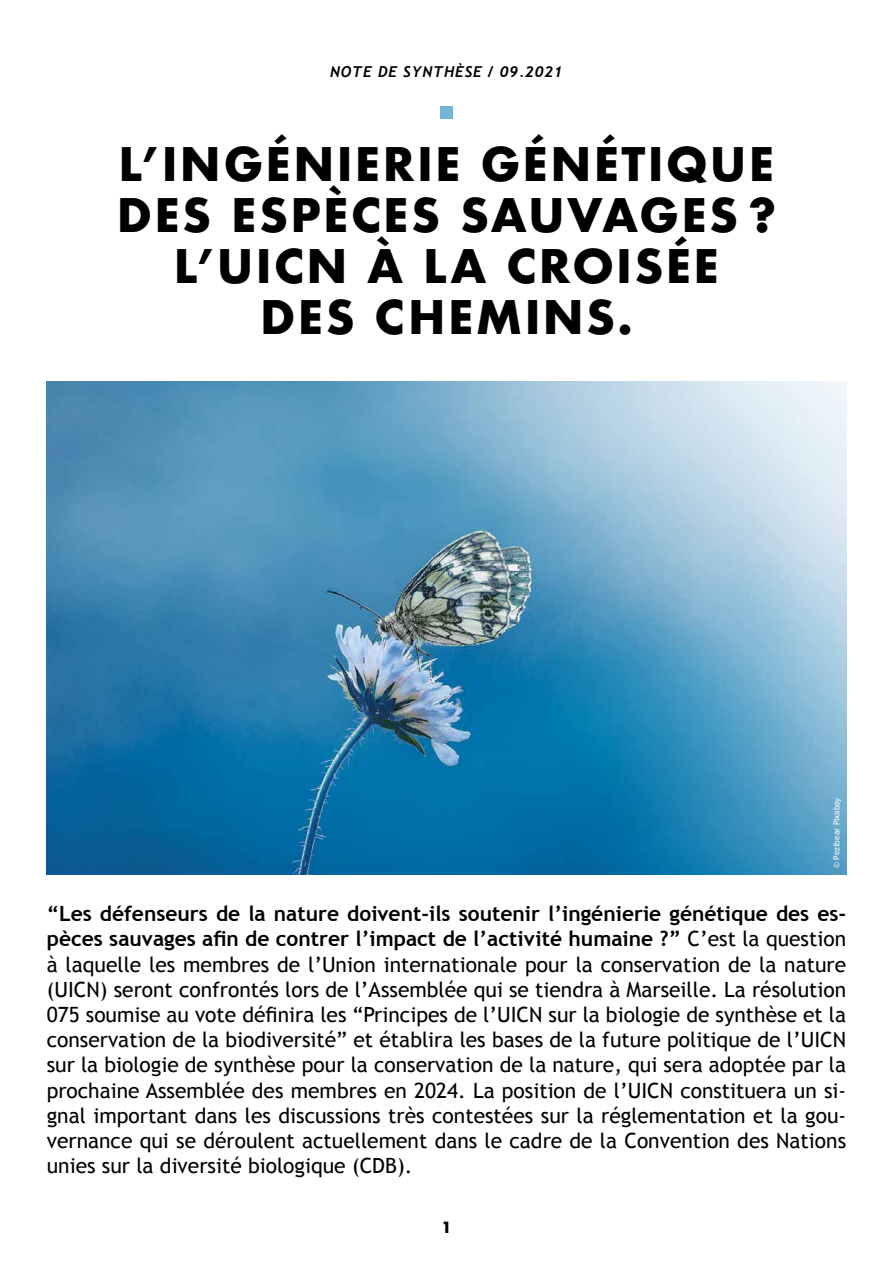
<style>
.page{position:relative;width:893px;height:1263px;background:#fff}
.page>*{position:absolute;margin:0;border:0;box-sizing:border-box;transform-origin:0 0}
.t1{font:700 45px/51px "Futura";letter-spacing:.05em;color:#000;text-align:center}
.t2{font:21px/25.2px "Trebuchet MS";color:#000;text-align:justify}
.t3{font:italic 700 15px "Trebuchet";letter-spacing:.05em;color:#000}
.t4{font:700 15px "Futura";color:#000}
.t5{font:8.25px "Trebuchet MS";color:#fff}
.s1{font-weight:700}
</style>
<div class="page">
<img style="left:47px;top:382px;width:799px;height:493px">
<div style="left:440px;top:106px;width:13px;height:13px;background:#74b4d5"></div>
<p class="t3" style="left:330px;top:62px;width:234px">NOTE DE SYNTHÈSE / 09.2021</p>
<h1 class="t1" style="left:117px;top:138px;width:661px">L’INGÉNIERIE GÉNÉTIQUE<br>DES ESPÈCES SAUVAGES ?<br>L’UICN À LA CROISÉE<br>DES CHEMINS.</h1>
<p class="t5" style="left:832px;top:868px;width:72px;rotate:-90deg">© Pezibear Pixabay</p>
<p class="t2" style="left:47px;top:901px;width:801px"><span class="s1">“Les défenseurs de la nature doivent-ils soutenir l’ingénierie génétique des es&shy;pèces sauvages afin de contrer l’impact de l’activité humaine ?”</span> C’est la question à laquelle les membres de l’Union internationale pour la conservation de la nature (UICN) seront confrontés lors de l’Assemblée qui se tiendra à Marseille. La résolution 075 soumise au vote définira les “Principes de l’UICN sur la biologie de synthèse et la conservation de la biodiversité” et établira les bases de la future politique de l’UICN sur la biologie de synthèse pour la conservation de la nature, qui sera adoptée par la prochaine Assemblée des membres en 2024. La position de l’UICN constituera un si&shy;gnal important dans les discussions très contestées sur la réglementation et la gou&shy;vernance qui se déroulent actuellement dans le cadre de la Convention des Nations unies sur la diversité biologique (CDB).</p>
<p class="t4" style="left:441px;top:1217px;width:12px">1</p>
</div>
